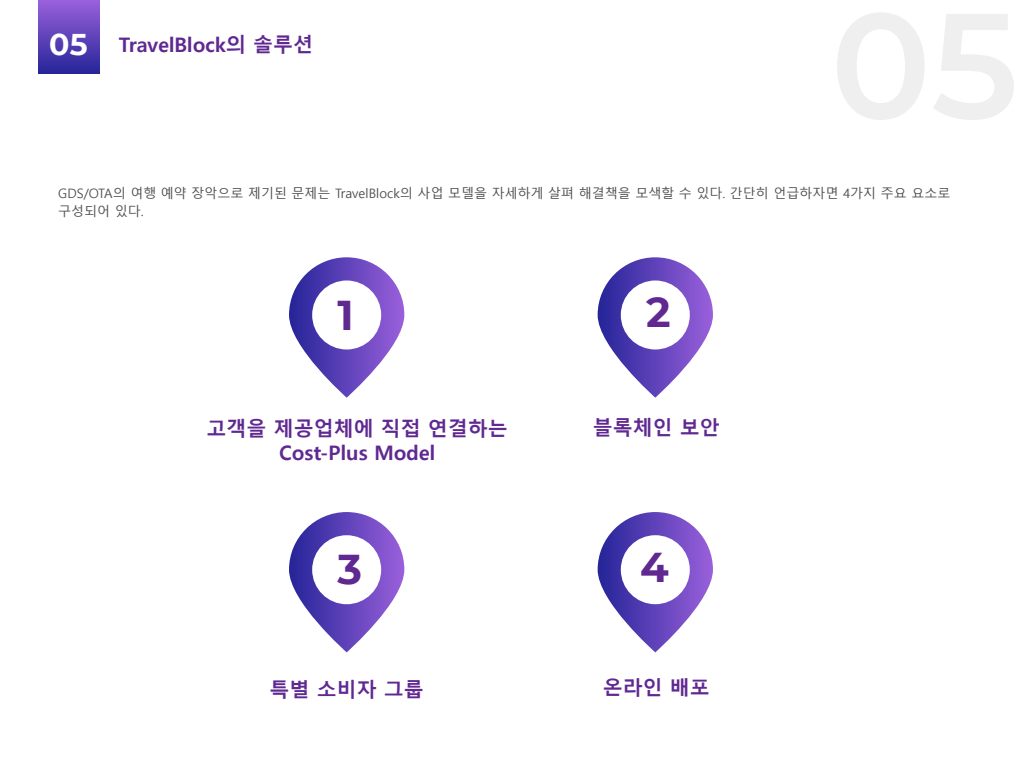
<style>
.page{position:relative;width:1024px;height:768px;background:#fff}
.page>*{position:absolute;margin:0;border:0;box-sizing:border-box;transform-origin:0 0}
.t1{font:700 41.6px "Montserrat";color:#602991}
.t2{font:700 30px "Montserrat";color:#fff}
.t3{font:700 20px/24px "Malgun Gothic";color:#602991;text-align:center}
.t4{font:13px/18px "Malgun Gothic";color:#4f4f4f}
</style>
<div class="page">
<svg style="left:289px;top:512px;width:115px;height:140px"></svg>
<svg style="left:598px;top:512px;width:115px;height:140px"></svg>
<svg style="left:289px;top:257px;width:115px;height:141px"></svg>
<svg style="left:598px;top:257px;width:115px;height:141px"></svg>
<div style="left:39px;top:0;width:61px;height:74px;background:linear-gradient(to bottom,#9a61dc,#272599)"></div>
<div style="left:621px;top:535px;width:69px;height:69px;background:#fff;border-radius:50%"></div>
<div style="left:621px;top:281px;width:69px;height:69px;background:#fff;border-radius:50%"></div>
<div style="left:312px;top:535px;width:69px;height:69px;background:#fff;border-radius:50%"></div>
<div style="left:312px;top:281px;width:69px;height:69px;background:#fff;border-radius:50%"></div>
<h2 class="t2" style="left:49px;top:22px;width:40px">05</h2>
<h3 class="t3" style="left:119px;top:33px;width:196px">TravelBlock의 솔루션</h3>
<p class="t4" style="left:58px;top:185px;width:894px">GDS/OTA의 여행 예약 장악으로 제기된 문제는 TravelBlock의 사업 모델을 자세하게 살펴 해결책을 모색할 수 있다. 간단히 언급하자면 4가지 주요 요소로 구성되어 있다.</p>
<h1 class="t1" style="left:338px;top:285px;width:18px">1</h1>
<h1 class="t1" style="left:646px;top:283px;width:26px">2</h1>
<h3 class="t3" style="left:207px;top:417px;width:303px">고객을 제공업체에 직접 연결하는<br>Cost-Plus Model</h3>
<h3 class="t3" style="left:593px;top:416px;width:129px">블록체인 보안</h3>
<h1 class="t1" style="left:338px;top:539px;width:26px">3</h1>
<h1 class="t1" style="left:640px;top:537px;width:30px">4</h1>
<h3 class="t3" style="left:270px;top:678px;width:156px">특별 소비자 그룹</h3>
<h3 class="t3" style="left:603px;top:676px;width:109px">온라인 배포</h3>
</div>
